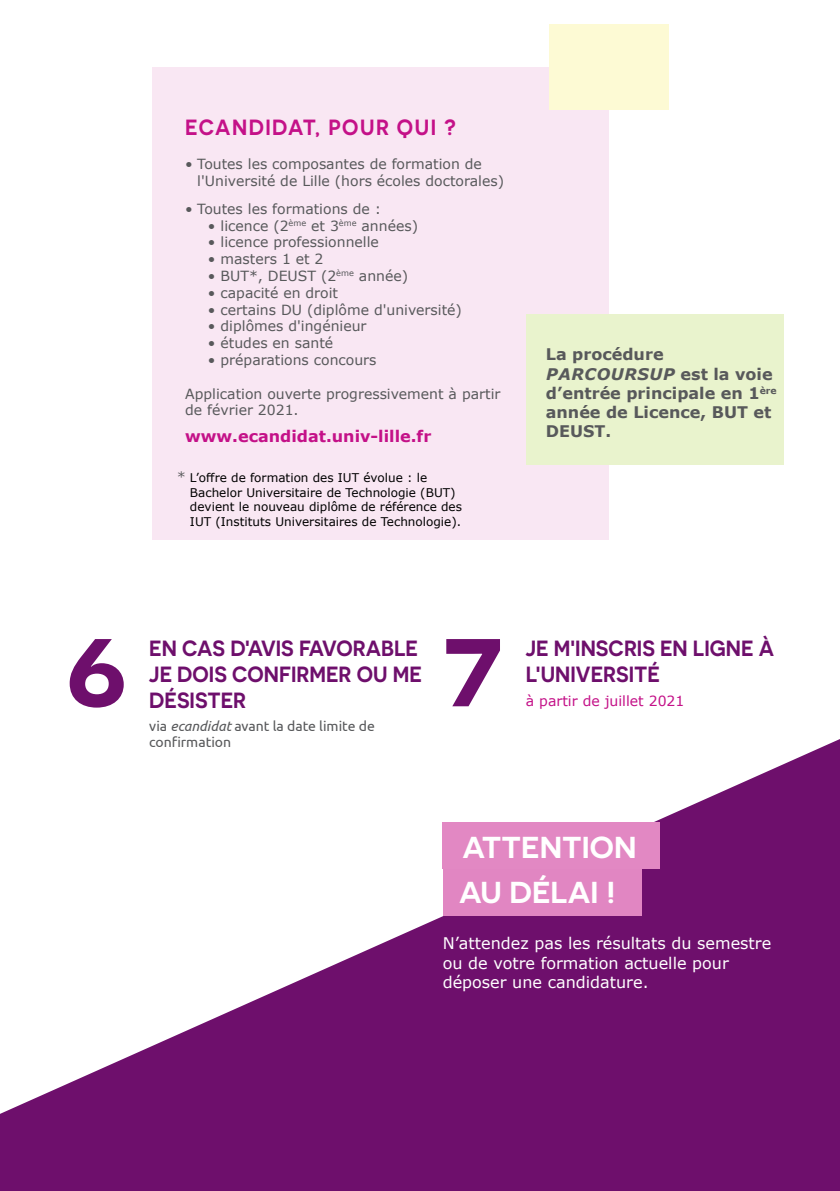
<style>
.page{position:relative;width:840px;height:1191px;background:#fff}
.page>*{position:absolute;margin:0;border:0;box-sizing:border-box;transform-origin:0 0}
.t1{font:600 120px "Novecentosanswide";color:#6e0f6c}
.t2{font:600 30.2px/45px "Novecentosanswide";color:#fff}
.t3{font:600 22px/26px "Novecentosanswide";color:#6e0f6c;scale:.93 1}
.t4{font:600 22px "Novecentosanswide";letter-spacing:.07em;color:#c41188;scale:.93 1}
.t5{font:16px/19.2px "Verdana";color:#fff}
.t6{font:700 16px/19.2px "Verdana";color:#58595b}
.t7{font:700 16px "Verdana";color:#c41188}
.t8{font:14px/16.8px "Verdana";color:#58595b}
.t9{font:14px/16.8px "Ubuntu";color:#58595b}
.t10{font:14px "Verdana";color:#c41188}
.t11{font:12px/14.4px "Verdana";color:#000}
.s1{font-style:italic;font-size:14px;color:#58595b}
.s2{font-style:italic}
</style>
<div class="page">
<svg style="left:0;top:739px;width:839px;height:452px;fill:#6e0f6c"></svg>
<div style="left:442px;top:822px;width:218px;height:47px;background:#e288c3"></div>
<div style="left:442px;top:869px;width:199px;height:46px;background:#e186c2"></div>
<div style="left:152px;top:67px;width:456px;height:473px;background:#f9e7f3"></div>
<div style="left:525px;top:315px;width:257px;height:150px;background:#e9f3cd"></div>
<div style="left:548px;top:24px;width:120px;height:86px;background:#fdfad4"></div>
<h3 class="t4" style="left:185px;top:114px;width:292px">ECANDIDAT, POUR QUI ?</h3>
<p class="t8" style="left:197px;top:155px;width:308px;text-indent:-12px">• Toutes les composantes de formation de l'Université de Lille (hors écoles doctorales)</p>
<p class="t8" style="left:185px;top:200px;width:197px">• Toutes les formations de :</p>
<p class="t8" style="left:208px;top:217px;width:211px">• licence (2<sup>ème</sup> et 3<sup>ème</sup> années)</p>
<p class="t8" style="left:208px;top:234px;width:172px">• licence professionnelle</p>
<p class="t8" style="left:208px;top:250px;width:117px">• masters 1 et 2</p>
<p class="t8" style="left:208px;top:267px;width:201px">• BUT*, DEUST (2<sup>ème</sup> année)</p>
<p class="t8" style="left:208px;top:284px;width:132px">• capacité en droit</p>
<p class="t8" style="left:208px;top:301px;width:255px">• certains DU (diplôme d'université)</p>
<p class="t8" style="left:208px;top:318px;width:160px">• diplômes d'ingénieur</p>
<p class="t8" style="left:208px;top:334px;width:127px">• études en santé</p>
<p class="t8" style="left:208px;top:351px;width:170px">• préparations concours</p>
<p class="t8" style="left:185px;top:385px;width:316px">Application ouverte progressivement à partir de février 2021.</p>
<p class="t7" style="left:185px;top:425px;width:247px">www.ecandidat.univ-lille.fr</p>
<p class="t11" style="left:190px;top:471px;width:273px;text-indent:-14px"><span class="s1">*</span> L’offre de formation des IUT évolue : le Bachelor Universitaire de Technologie (BUT) devient le nouveau diplôme de référence des IUT (Instituts Universitaires de Technologie).</p>
<p class="t6" style="left:545px;top:345px;width:232px">La procédure<br><span class="s2">PARCOURSUP</span> est la voie d’entrée principale en 1<sup>ère </sup>année de Licence, BUT et<br>DEUST.</p>
<h1 class="t1" style="left:66px;top:591px;width:63px">6</h1>
<h3 class="t3" style="left:525px;top:635px;width:268px">JE M'INSCRIS EN LIGNE À<br>L'UNIVERSITÉ</h3>
<h1 class="t1" style="left:442px;top:591px;width:61px">7</h1>
<h3 class="t3" style="left:149px;top:635px;width:294px">EN CAS D'AVIS FAVORABLE<br>JE DOIS CONFIRMER OU ME<br>DÉSISTER</h3>
<p class="t9" style="left:149px;top:716px;width:227px">via <span class="s2">ecandidat</span> avant la date limite de confirmation</p>
<p class="t10" style="left:525px;top:691px;width:160px">à partir de juillet 2021</p>
<h2 class="t2" style="left:459px;top:825px;width:179px">ATTENTION<br>AU DÉLAI !</h2>
<p class="t5" style="left:442px;top:933px;width:330px">N’attendez pas les résultats du semestre ou de votre formation actuelle pour déposer une candidature.</p>
</div>
